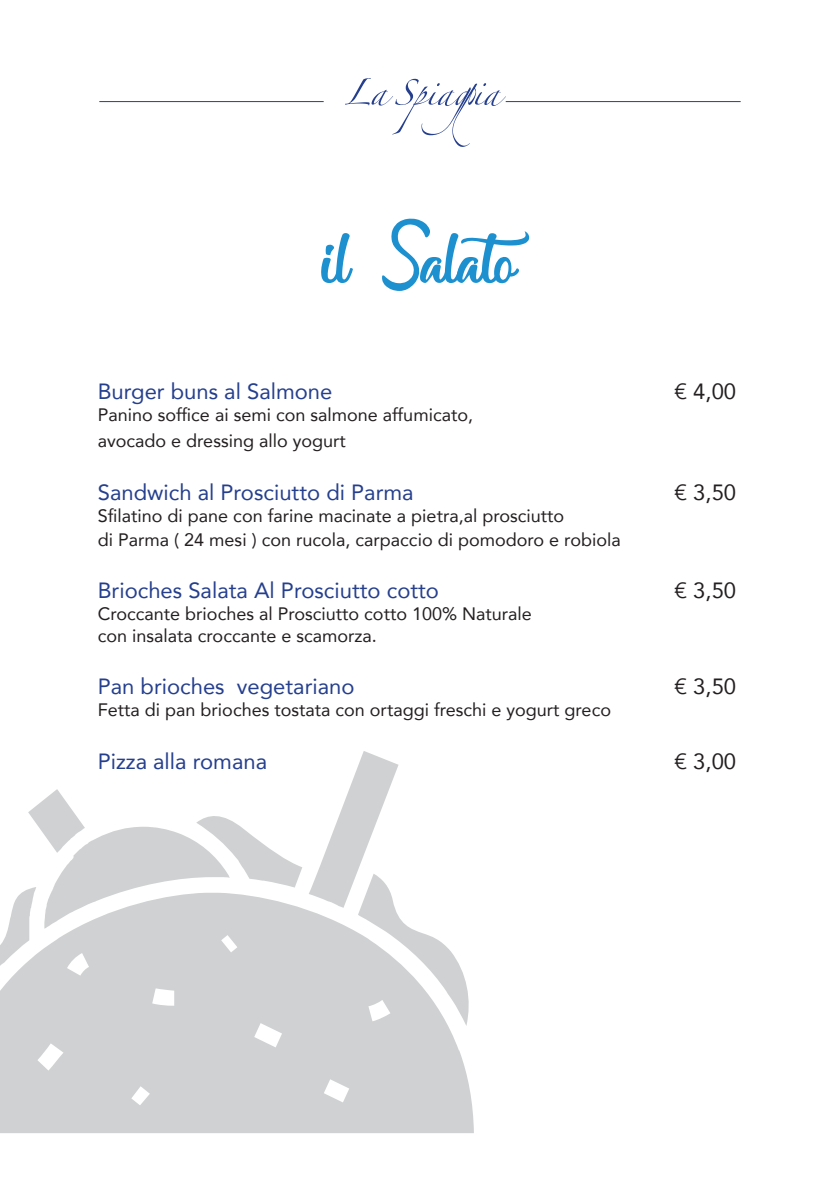
<style>
.page{position:relative;width:840px;height:1191px;background:#fff}
.page>*{position:absolute;margin:0;border:0;box-sizing:border-box;transform-origin:0 0}
.t1{font:120px "Marguaritas";color:#1d90d0}
.t2{font:22px "Avenir";color:#253f8e}
.t3{font:22px "Avenir";color:#231f20}
.t4{font:18px/26.4px "Avenir";color:#231f20}
</style>
<div class="page">
<svg style="left:345px;top:78px;width:160px;height:69px"></svg>
<hr style="left:505px;top:101px;width:235px;height:1px;background:#253f8e">
<hr style="left:99px;top:101px;width:224px;height:1px;background:#253f8e">
<div style="left:0;top:908px;width:473px;height:225px;background:#cfd1d2"></div>
<svg style="left:308px;top:751px;width:164px;height:275px"></svg>
<svg style="left:0;top:789px;width:302px;height:249px"></svg>
<h1 class="t1" style="left:324px;top:193px;width:192px">il Salato</h1>
<p class="t2" style="left:98px;top:374px;width:236px">Burger buns al Salmone</p>
<p class="t3" style="left:674px;top:374px;width:63px">€ 4,00</p>
<p class="t4" style="left:98px;top:401px;width:376px">Panino soffice ai semi con salmone affumicato, avocado e dressing allo yogurt</p>
<p class="t2" style="left:98px;top:475px;width:317px">Sandwich al Prosciutto di Parma</p>
<p class="t3" style="left:674px;top:475px;width:63px">€ 3,50</p>
<p class="t4" style="left:98px;top:503px;width:524px;line-height:24px">Sfilatino di pane con farine macinate a pietra,al prosciutto<br>di Parma ( 24 mesi ) con rucola, carpaccio di pomodoro e robiola</p>
<p class="t2" style="left:98px;top:573px;width:342px">Brioches Salata Al Prosciutto cotto</p>
<p class="t3" style="left:674px;top:573px;width:63px">€ 3,50</p>
<p class="t4" style="left:98px;top:602px;width:435px;line-height:21.6px">Croccante brioches al Prosciutto cotto 100% Naturale con insalata croccante e scamorza.</p>
<p class="t2" style="left:98px;top:669px;width:258px">Pan brioches vegetariano</p>
<p class="t3" style="left:674px;top:669px;width:63px">€ 3,50</p>
<p class="t4" style="left:98px;top:696px;width:514px">Fetta di pan brioches tostata con ortaggi freschi e yogurt greco</p>
<p class="t2" style="left:98px;top:743px;width:171px">Pizza alla romana</p>
<p class="t3" style="left:674px;top:743px;width:63px">€ 3,00</p>
</div>
